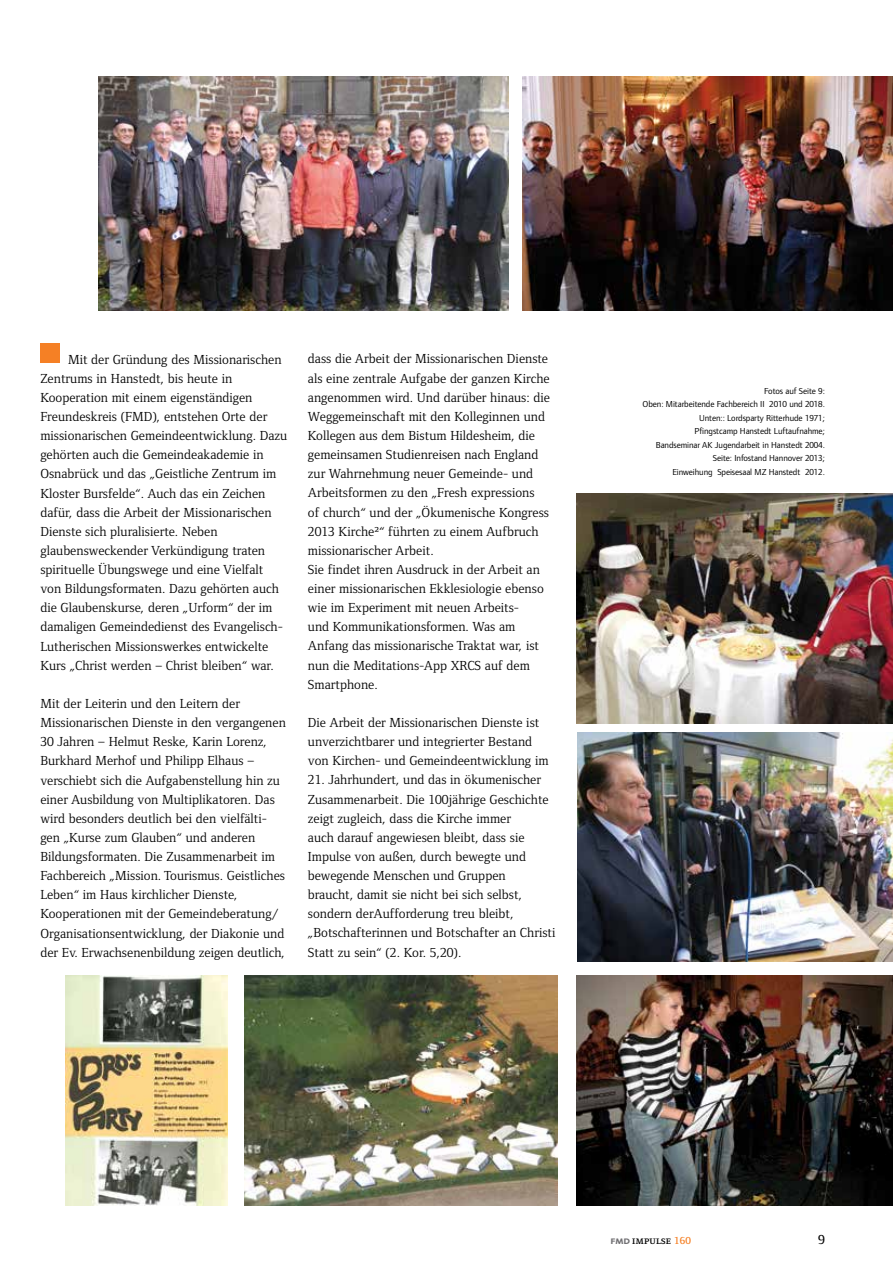
<style>
.page{position:relative;width:893px;height:1263px;background:#fff}
.page>*{position:absolute;margin:0;border:0;box-sizing:border-box;transform-origin:0 0}
.t1{font:13.5px/19.2px "Foundry Form Serif";color:#000}
.t2{font:500 13.5px "Foundry Form Serif";color:#000}
.t3{font:10.5px "Foundry Form Serif Demi SC";letter-spacing:.02em;color:#000}
.t4{font:9px/13.5px "Foundry Form Sans";letter-spacing:-.01em;color:#000;text-align:right}
.s1{font-family:"Foundry Sans Expert";font-weight:600;color:#717073}
.s2{font-family:"Foundry Form Serif";font-weight:600;color:#f58025}
</style>
<div class="page">
<img style="left:576px;top:975px;width:317px;height:230px">
<img style="left:245px;top:976px;width:312px;height:229px">
<img style="left:66px;top:976px;width:162px;height:229px">
<div style="left:40px;top:344px;width:20px;height:19px;background:#f58025"></div>
<img style="left:522px;top:77px;width:371px;height:233px">
<img style="left:98px;top:77px;width:410px;height:233px">
<img style="left:577px;top:732px;width:316px;height:230px">
<img style="left:576px;top:493px;width:317px;height:230px">
<p class="t1" style="left:40px;top:349px;width:248px;text-indent:28px">Mit der Gründung des Missionarischen Zentrums in Hanstedt, bis heute in Kooperation mit einem eigenständigen Freundeskreis (FMD), entstehen Orte der missionarischen Gemeindeentwicklung. Dazu gehörten auch die Gemeindeakademie in Osnabrück und das „Geistliche Zentrum im Kloster Bursfelde“. Auch das ein Zeichen dafür, dass die Arbeit der Missionarischen Dienste sich pluralisierte. Neben glaubensweckender Verkündigung traten spirituelle Übungswege und eine Vielfalt von Bildungsformaten. Dazu gehörten auch die Glaubenskurse, deren „Urform“ der im damaligen Gemeindedienst des Evangelisch-Lutherischen Missionswerkes entwickelte Kurs „Christ werden – Christ bleiben“ war.</p>
<p class="t1" style="left:40px;top:694px;width:247px">Mit der Leiterin und den Leitern der Missionarischen Dienste in den vergangenen 30 Jahren – Helmut Reske, Karin Lorenz, Burkhard Merhof und Philipp Elhaus – verschiebt sich die Aufgabenstellung hin zu einer Ausbildung von Multiplikatoren. Das wird besonders deutlich bei den vielfälti&shy;gen „Kurse zum Glauben“ und anderen Bildungsformaten. Die Zusammenarbeit im Fachbereich „Mission. Tourismus. Geistliches Leben“ im Haus kirchlicher Dienste, Kooperationen mit der Gemeindeberatung/ Organisationsentwicklung, der Diakonie und der Ev. Erwachsenenbildung zeigen deutlich,</p>
<p class="t1" style="left:308px;top:349px;width:244px">dass die Arbeit der Missionarischen Dienste als eine zentrale Aufgabe der ganzen Kirche angenommen wird. Und darüber hinaus: die Weggemeinschaft mit den Kolleginnen und Kollegen aus dem Bistum Hildesheim, die gemeinsamen Studienreisen nach England zur Wahrnehmung neuer Gemeinde- und Arbeitsformen zu den „Fresh expressions<br>of church“ und der „Ökumenische Kongress 2013 Kirche²“ führten zu einem Aufbruch missionarischer Arbeit.<br>Sie findet ihren Ausdruck in der Arbeit an einer missionarischen Ekklesiologie ebenso wie im Experiment mit neuen Arbeits-<br>und Kommunikationsformen. Was am Anfang das missionarische Traktat war, ist nun die Meditations-App XRCS auf dem Smartphone.</p>
<p class="t1" style="left:308px;top:713px;width:242px">Die Arbeit der Missionarischen Dienste ist unverzichtbarer und integrierter Bestand von Kirchen- und Gemeindeentwicklung im</p>
<p class="t1" style="left:308px;top:770px;width:249px">21. Jahrhundert, und das in ökumenischer Zusammenarbeit. Die 100jährige Geschichte zeigt zugleich, dass die Kirche immer<br>auch darauf angewiesen bleibt, dass sie Impulse von außen, durch bewegte und bewegende Menschen und Gruppen<br>braucht, damit sie nicht bei sich selbst, sondern derAufforderung treu bleibt, „Botschafterinnen und Botschafter an Christi Statt zu sein“ (2. Kor. 5,20).</p>
<p class="t4" style="left:643px;top:384px;width:184px">Fotos auf Seite 9:<br>Oben: Mitarbeitende Fachbereich II 2010 und 2018.<br>Unten:: Lordsparty Ritterhude 1971;<br>Pfingstcamp Hanstedt Luftaufnahme;<br>Bandseminar AK Jugendarbeit in Hanstedt 2004.<br>Seite: Infostand Hannover 2013;<br>Einweihung Speisesaal MZ Hanstedt 2012.</p>
<p class="t3" style="left:610px;top:1234px;width:82px"><span class="s1">fmd</span> impulse <span class="s2">160</span></p>
<p class="t2" style="left:818px;top:1232px;width:8px">9</p>
</div>
